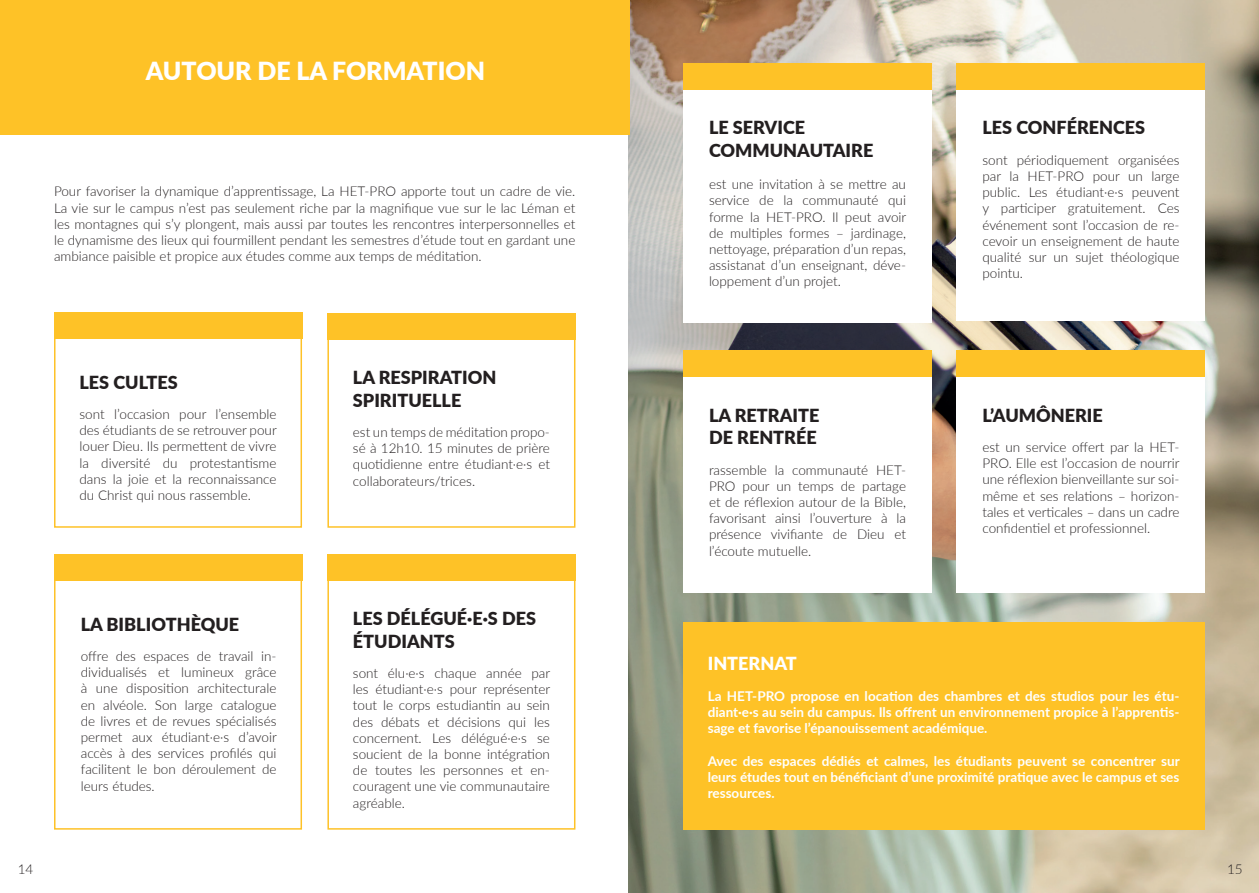
<style>
.page{position:relative;width:1259px;height:893px;background:#fff}
.page>*{position:absolute;margin:0;border:0;box-sizing:border-box;transform-origin:0 0}
.t1{font:900 24.9px "Lato";color:#fff}
.t2{font:900 18px/22.5px "Lato";color:#231f20}
.t3{font:900 18px "Lato";color:#fff}
.t4{font:300 13.5px/16.2px "Lato";color:#231f20;text-align:justify}
.t5{font:700 13.5px/16.2px "Lato";color:#fff;text-align:justify}
</style>
<div class="page">
<img style="left:628px;top:0;width:631px;height:893px">
<div style="left:0;top:0;width:629px;height:135px;background:#fec227"></div>
<div style="left:54px;top:324px;width:248px;height:204px;border:2px solid #fec227"></div>
<div style="left:54px;top:312px;width:248px;height:26px;background:#fec227"></div>
<div style="left:957px;top:363px;width:248px;height:229px;background:#fff"></div>
<div style="left:957px;top:350px;width:248px;height:27px;background:#fec227"></div>
<div style="left:327px;top:325px;width:248px;height:203px;border:2px solid #fec227"></div>
<div style="left:327px;top:313px;width:248px;height:26px;background:#fec227"></div>
<div style="left:327px;top:566px;width:248px;height:264px;border:2px solid #fec227"></div>
<div style="left:327px;top:554px;width:248px;height:26px;background:#fec227"></div>
<div style="left:683px;top:75px;width:248px;height:248px;background:#fff"></div>
<div style="left:683px;top:63px;width:248px;height:27px;background:#fec227"></div>
<div style="left:683px;top:363px;width:248px;height:229px;background:#fff"></div>
<div style="left:683px;top:350px;width:248px;height:27px;background:#fec227"></div>
<div style="left:957px;top:75px;width:248px;height:246px;background:#fff"></div>
<div style="left:957px;top:63px;width:248px;height:27px;background:#fec227"></div>
<div style="left:54px;top:566px;width:248px;height:264px;border:2px solid #fec227"></div>
<div style="left:54px;top:554px;width:248px;height:26px;background:#fec227"></div>
<div style="left:683px;top:622px;width:522px;height:208px;background:#fec227"></div>
<h1 class="t1" style="left:146px;top:52px;width:341px">AUTOUR DE LA FORMATION</h1>
<p class="t4" style="left:54px;top:183px;width:523px">Pour favoriser la dynamique d’apprentissage, La HET-PRO apporte tout un cadre de vie.<br>La vie sur le campus n’est pas seulement riche par la magnifique vue sur le lac Léman et les montagnes qui s’y plongent, mais aussi par toutes les rencontres interpersonnelles et le dynamisme des lieux qui fourmillent pendant les semestres d’étude tout en gardant une ambiance paisible et propice aux études comme aux temps de méditation.</p>
<h2 class="t2" style="left:709px;top:116px;width:166px">LE SERVICE<br>COMMUNAUTAIRE</h2>
<p class="t4" style="left:709px;top:176px;width:199px">est une invitation à se mettre au service de la communauté qui forme la HET-PRO. Il peut avoir de multiples formes – jardinage, nettoyage, préparation d’un repas, assistanat d’un enseignant, déve&shy;loppement d’un projet.</p>
<h2 class="t2" style="left:982px;top:116px;width:164px">LES CONFÉRENCES</h2>
<p class="t4" style="left:982px;top:151px;width:198px">sont périodiquement organisées par la HET-PRO pour un large public. Les étudiant·e·s peuvent y participer gratuitement. Ces événement sont l’occasion de re&shy;cevoir un enseignement de haute qualité sur un sujet théologique pointu.</p>
<h2 class="t2" style="left:353px;top:365px;width:145px">LA RESPIRATION<br>SPIRITUELLE</h2>
<p class="t4" style="left:353px;top:424px;width:198px">est un temps de méditation propo&shy;sé à 12h10. 15 minutes de prière quotidienne entre étudiant·e·s et collaborateurs/trices.</p>
<h2 class="t2" style="left:79px;top:370px;width:100px">LES CULTES</h2>
<p class="t4" style="left:79px;top:406px;width:199px">sont l’occasion pour l’ensemble des étudiants de se retrouver pour louer Dieu. Ils permettent de vivre la diversité du protestantisme dans la joie et la reconnaissance du Christ qui nous rassemble.</p>
<h2 class="t2" style="left:982px;top:403px;width:122px">L’AUMÔNERIE</h2>
<h2 class="t2" style="left:709px;top:403px;width:112px">LA RETRAITE<br>DE RENTRÉE</h2>
<p class="t4" style="left:709px;top:461px;width:198px">rassemble la communauté HET-PRO pour un temps de partage et de réflexion autour de la Bible, favorisant ainsi l’ouverture à la présence vivifiante de Dieu et l’écoute mutuelle.</p>
<p class="t4" style="left:982px;top:439px;width:199px">est un service offert par la HET-PRO. Elle est l’occasion de nourrir une réflexion bienveillante sur soi&shy;même et ses relations – horizon&shy;tales et verticales – dans un cadre confidentiel et professionnel.</p>
<h2 class="t2" style="left:81px;top:612px;width:160px">LA BIBLIOTHÈQUE</h2>
<p class="t4" style="left:81px;top:648px;width:197px">offre des espaces de travail in&shy;dividualisés et lumineux grâce à une disposition architecturale en alvéole. Son large catalogue de livres et de revues spécialisés permet aux étudiant·e·s d’avoir accès à des services profilés qui facilitent le bon déroulement de leurs études.</p>
<h2 class="t2" style="left:353px;top:606px;width:184px">LES DÉLÉGUÉ·E·S DES<br>ÉTUDIANTS</h2>
<p class="t4" style="left:353px;top:664px;width:199px">sont élu·e·s chaque année par les étudiant·e·s pour représenter tout le corps estudiantin au sein des débats et décisions qui les concernent. Les délégué·e·s se soucient de la bonne intégration de toutes les personnes et en&shy;couragent une vie communautaire agréable.</p>
<h2 class="t3" style="left:708px;top:650px;width:91px">INTERNAT</h2>
<p class="t5" style="left:708px;top:687px;width:473px">La HET-PRO propose en location des chambres et des studios pour les étu&shy;diant·e·s au sein du campus. Ils offrent un environnement propice à l’apprentis&shy;sage et favorise l’épanouissement académique.</p>
<p class="t5" style="left:708px;top:752px;width:473px">Avec des espaces dédiés et calmes, les étudiants peuvent se concentrer sur leurs études tout en bénéficiant d’une proximité pratique avec le campus et ses ressources.</p>
<p class="t4" style="left:18px;top:861px;width:17px">14</p>
<p class="t4" style="left:1227px;top:861px;width:17px">15</p>
</div>
